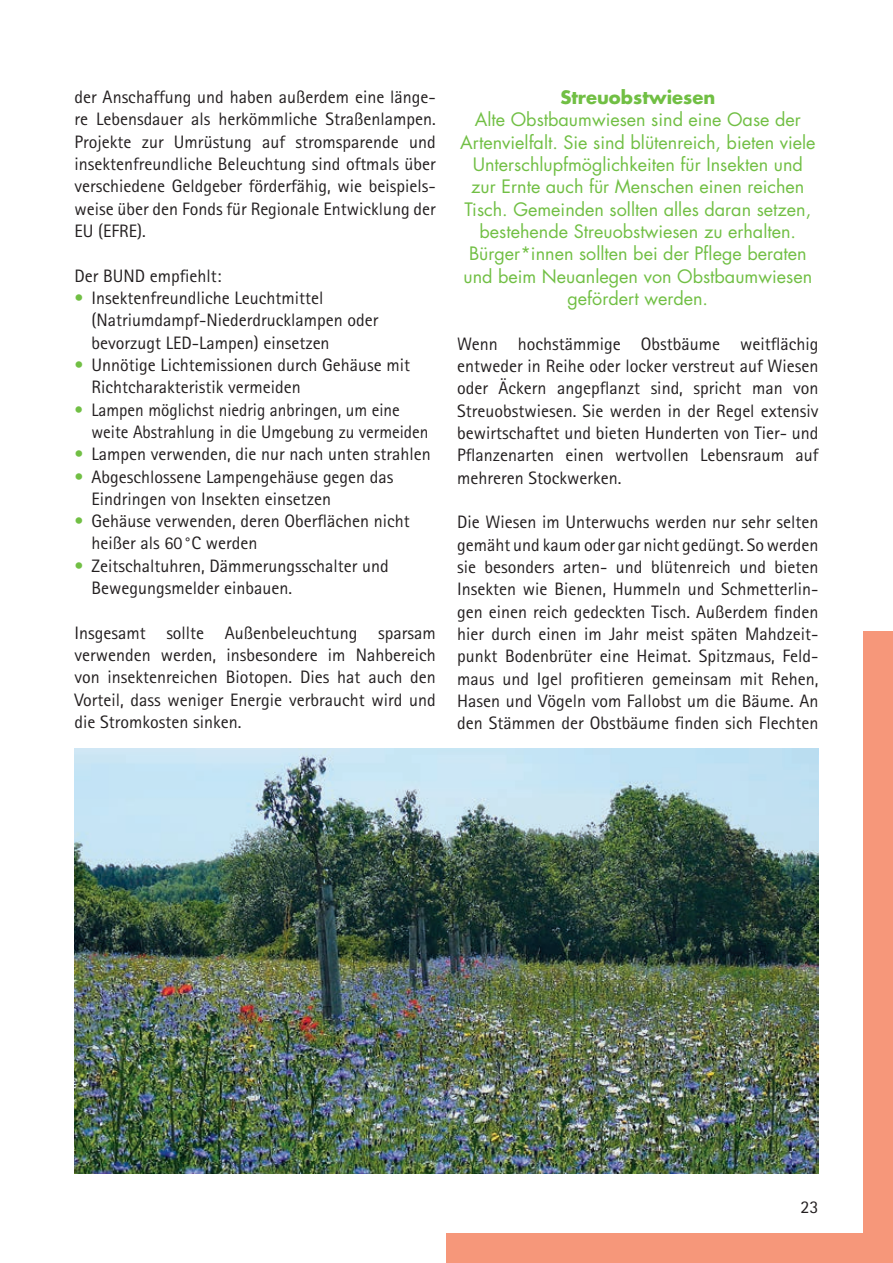
<style>
.page{position:relative;width:893px;height:1263px;background:#fff}
.page>*{position:absolute;margin:0;border:0;box-sizing:border-box;transform-origin:0 0}
.t1{font:18px/22.4px "Agfa Rotis Sans Serif";color:#231f20}
.t2{font:18px/22.4px "Futura Std";color:#71bf44;text-align:center}
.t3{font:18px/22.4px "Agfa Rotis Sans Serif";color:#231f20;scale:.96 1}
.t4{font:700 18px "Futura Std";color:#71bf44}
.s1{color:#71bf44}
</style>
<div class="page">
<img style="left:74px;top:748px;width:745px;height:426px">
<div style="left:446px;top:1233px;width:447px;height:30px;background:#f6977a"></div>
<div style="left:863px;top:631px;width:30px;height:632px;background:#f6977a"></div>
<p class="t1" style="left:74px;top:86px;width:363px;text-align:justify">der Anschaffung und haben außerdem eine länge&shy;re Lebensdauer als herkömmliche Straßenlampen.<br>Projekte zur Umrüstung auf stromsparende und insektenfreundliche Beleuchtung sind oftmals über verschiedene Geldgeber förderfähig, wie beispiels&shy;weise über den Fonds für Regionale Entwicklung der EU (EFRE).</p>
<p class="t1" style="left:74px;top:264px;width:148px">Der BUND empfiehlt:</p>
<p class="t1" style="left:91px;top:287px;width:288px;text-indent:-17px"><span class="s1">•</span> Insektenfreundliche Leuchtmittel (Natriumdampf-Niederdrucklampen oder bevorzugt LED-Lampen) einsetzen</p>
<p class="t1" style="left:91px;top:353px;width:320px;text-indent:-17px"><span class="s1">•</span> Unnötige Lichtemissionen durch Gehäuse mit<br>Richtcharakteristik vermeiden</p>
<p class="t3" style="left:91px;top:398px;width:353px;text-indent:-17px"><span class="s1">•</span> Lampen möglichst niedrig anbringen, um eine weite Abstrahlung in die Umgebung zu vermeiden</p>
<p class="t1" style="left:74px;top:443px;width:358px"><span class="s1">•</span> Lampen verwenden, die nur nach unten strahlen</p>
<p class="t1" style="left:91px;top:465px;width:304px;text-indent:-17px"><span class="s1">•</span> Abgeschlossene Lampengehäuse gegen das<br>Eindringen von Insekten einsetzen</p>
<p class="t1" style="left:91px;top:510px;width:320px;text-indent:-17px"><span class="s1">•</span> Gehäuse verwenden, deren Oberflächen nicht heißer als 60°C werden</p>
<p class="t1" style="left:91px;top:554px;width:299px;text-indent:-17px"><span class="s1">•</span> Zeitschaltuhren, Dämmerungsschalter und<br>Bewegungsmelder einbauen.</p>
<p class="t1" style="left:74px;top:621px;width:363px;text-align:justify">Insgesamt sollte Außenbeleuchtung sparsam verwenden werden, insbesondere im Nahbereich von insektenreichen Biotopen. Dies hat auch den Vorteil, dass weniger Energie verbraucht wird und die Stromkosten sinken.</p>
<p class="t4" style="left:560px;top:85px;width:156px">Streuobstwiesen</p>
<p class="t2" style="left:460px;top:109px;width:357px">Alte Obstbaumwiesen sind eine Oase der Artenvielfalt. Sie sind blütenreich, bieten viele Unterschlupfmöglichkeiten für Insekten und zur Ernte auch für Menschen einen reichen Tisch. Gemeinden sollten alles daran setzen, bestehende Streuobstwiesen zu erhalten.<br>Bürger*innen sollten bei der Pflege beraten und beim Neuanlegen von Obstbaumwiesen gefördert werden.</p>
<p class="t1" style="left:457px;top:332px;width:363px;text-align:justify">Wenn hochstämmige Obstbäume weitflächig entweder in Reihe oder locker verstreut auf Wiesen oder Äckern angepflanzt sind, spricht man von Streuobstwiesen. Sie werden in der Regel extensiv bewirtschaftet und bieten Hunderten von Tier- und Pflanzenarten einen wertvollen Lebensraum auf mehreren Stockwerken.</p>
<p class="t1" style="left:457px;top:511px;width:363px;text-align:justify">Die Wiesen im Unterwuchs werden nur sehr selten gemäht und kaum oder gar nicht gedüngt. So werden sie besonders arten- und blütenreich und bieten Insekten wie Bienen, Hummeln und Schmetterlin&shy;gen einen reich gedeckten Tisch. Außerdem finden hier durch einen im Jahr meist späten Mahdzeit&shy;punkt Bodenbrüter eine Heimat. Spitzmaus, Feld&shy;maus und Igel profitieren gemeinsam mit Rehen, Hasen und Vögeln vom Fallobst um die Bäume. An den Stämmen der Obstbäume finden sich Flechten</p>
<p class="t1" style="left:801px;top:1195px;width:19px">23</p>
</div>
